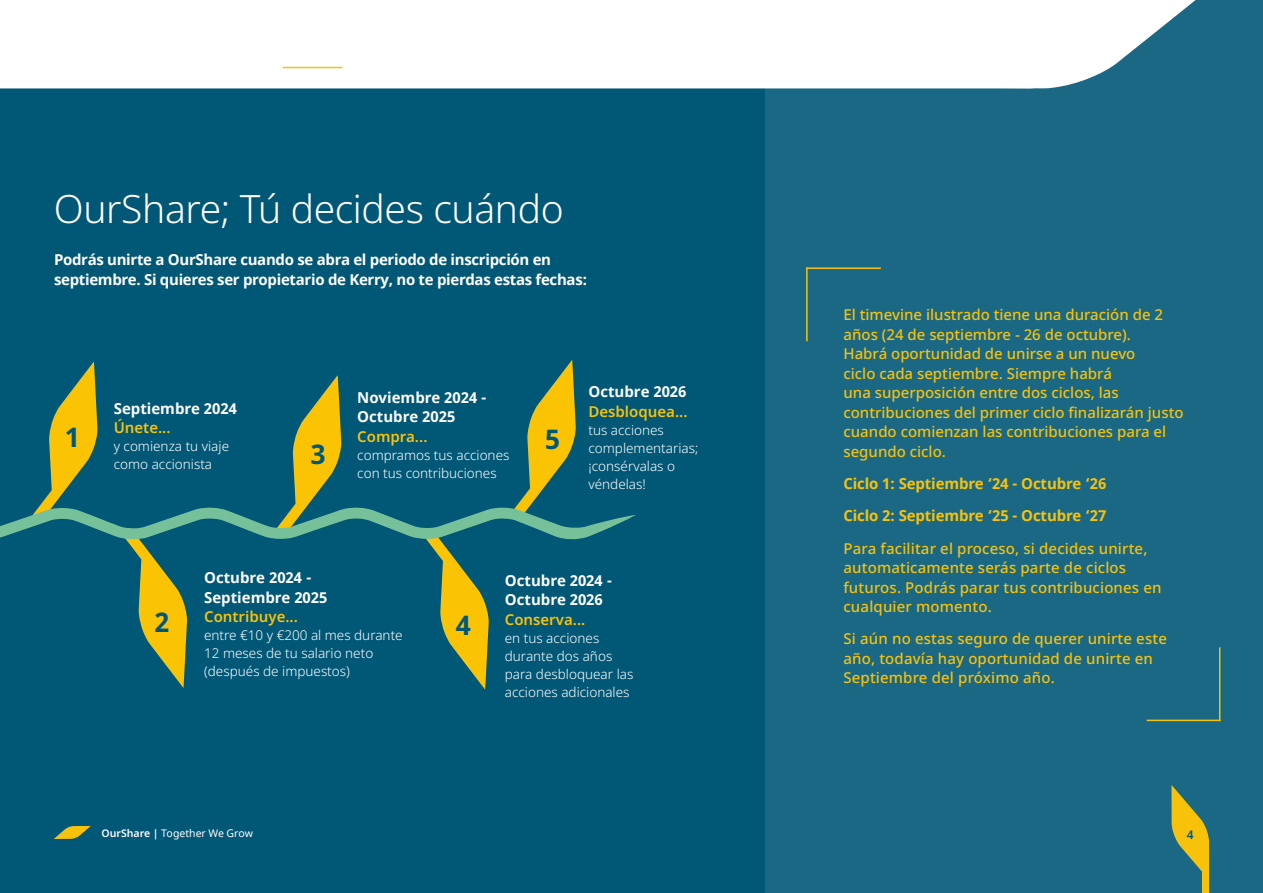
<style>
.page{position:relative;width:1263px;height:893px;background:#fff}
.page>*{position:absolute;margin:0;border:0;box-sizing:border-box;transform-origin:0 0}
.t1{font:300 39px "Noto Sans";letter-spacing:-.01em;color:#fff}
.t2{font:700 27px "Noto Sans";color:#005776}
.t3{font:500 15px/19.5px "Noto Sans";color:#f9c20a}
.t4{font:700 15px/19.5px "Noto Sans";letter-spacing:-.02em;color:#fff}
.t5{font:700 15px/19.5px "Noto Sans";color:#fff}
.t6{font:700 15px/32.2px "Noto Sans";letter-spacing:-.01em;color:#f9c20a}
.t7{font:600 15px "Noto Sans";color:#f9c20a}
.t8{font:300 13.5px/18px "Noto Sans";color:#fff}
.t9{font:600 12px "Noto Sans";color:#005776}
.t10{font:10.5px "Noto Sans";color:#fff}
.s1{font-weight:600}
</style>
<div class="page">
<div style="left:765px;top:0;width:498px;height:893px;background:#1a6884"></div>
<div style="left:0;top:0;width:765px;height:893px;background:#005776"></div>
<svg style="left:0;top:360px;width:636px;height:329px"></svg>
<svg style="left:1077px;top:0;width:119px;height:83px"></svg>
<div style="left:0;top:0;width:1077px;height:88px;background:#fff"></div>
<svg style="left:54px;top:826px;width:37px;height:13px"></svg>
<svg style="left:1171px;top:785px;width:38px;height:108px"></svg>
<hr style="left:283px;top:67px;width:59px;height:1px;background:#f9c20a">
<hr style="left:806px;top:267px;width:2px;height:74px;background:#f9c20a">
<hr style="left:806px;top:267px;width:75px;height:2px;background:#f9c20a">
<hr style="left:1219px;top:647px;width:1px;height:74px;background:#f9c20a">
<hr style="left:1147px;top:720px;width:73px;height:1px;background:#f9c20a">
<h1 class="t1" style="left:54px;top:182px;width:511px">OurShare; Tú decides cuándo</h1>
<p class="t4" style="left:54px;top:250px;width:535px">Podrás unirte a OurShare cuando se abra el periodo de inscripción en septiembre. Si quieres ser propietario de Kerry, no te pierdas estas fechas:</p>
<h2 class="t2" style="left:65px;top:418px;width:16px">1</h2>
<p class="t5" style="left:114px;top:399px;width:125px">Septiembre 2024</p>
<p class="t7" style="left:114px;top:417px;width:58px">Únete...</p>
<p class="t8" style="left:114px;top:437px;width:117px">y comienza tu viaje como accionista</p>
<h2 class="t2" style="left:311px;top:435px;width:16px">3</h2>
<p class="t5" style="left:357px;top:388px;width:131px">Noviembre 2024 -<br>Octubre 2025</p>
<p class="t7" style="left:357px;top:426px;width:72px">Compra...</p>
<p class="t8" style="left:357px;top:446px;width:154px">compramos tus acciones con tus contribuciones</p>
<h2 class="t2" style="left:545px;top:420px;width:16px">5</h2>
<p class="t5" style="left:588px;top:383px;width:100px">Octubre 2026</p>
<p class="t7" style="left:588px;top:401px;width:101px">Desbloquea...</p>
<p class="t8" style="left:588px;top:421px;width:111px">tus acciones complementarias; ¡consérvalas o véndelas!</p>
<h2 class="t2" style="left:155px;top:603px;width:16px">2</h2>
<p class="t5" style="left:204px;top:569px;width:125px">Octubre 2024 -<br>Septiembre 2025</p>
<p class="t7" style="left:204px;top:606px;width:95px">Contribuye...</p>
<p class="t8" style="left:204px;top:627px;width:200px">entre €10 y €200 al mes durante<br>12 meses de tu salario neto (después de impuestos)</p>
<h2 class="t2" style="left:456px;top:606px;width:16px">4</h2>
<p class="t5" style="left:505px;top:571px;width:109px">Octubre 2024 -<br>Octubre 2026</p>
<p class="t7" style="left:505px;top:609px;width:82px">Conserva...</p>
<p class="t8" style="left:505px;top:629px;width:130px">en tus acciones durante dos años para desbloquear las acciones adicionales</p>
<p class="t3" style="left:843px;top:306px;width:342px">El timevine ilustrado tiene una duración de 2 años (24 de septiembre - 26 de octubre).<br>Habrá oportunidad de unirse a un nuevo<br>ciclo cada septiembre. Siempre habrá<br>una superposición entre dos ciclos, las contribuciones del primer ciclo finalizarán justo cuando comienzan las contribuciones para el segundo ciclo.</p>
<p class="t6" style="left:843px;top:468px;width:264px">Ciclo 1: Septiembre ‘24 - Octubre ‘26<br>Ciclo 2: Septiembre ‘25 - Octubre ‘27</p>
<p class="t3" style="left:843px;top:539px;width:320px">Para facilitar el proceso, si decides unirte, automaticamente serás parte de ciclos futuros. Podrás parar tus contribuciones en cualquier momento.</p>
<p class="t3" style="left:843px;top:630px;width:325px">Si aún no estas seguro de querer unirte este año, todavía hay oportunidad de unirte en<br>Septiembre del próximo año.</p>
<p class="t10" style="left:101px;top:826px;width:153px"><span class="s1">OurShare |</span> Together We Grow</p>
<p class="t9" style="left:1187px;top:826px;width:8px">4</p>
</div>
